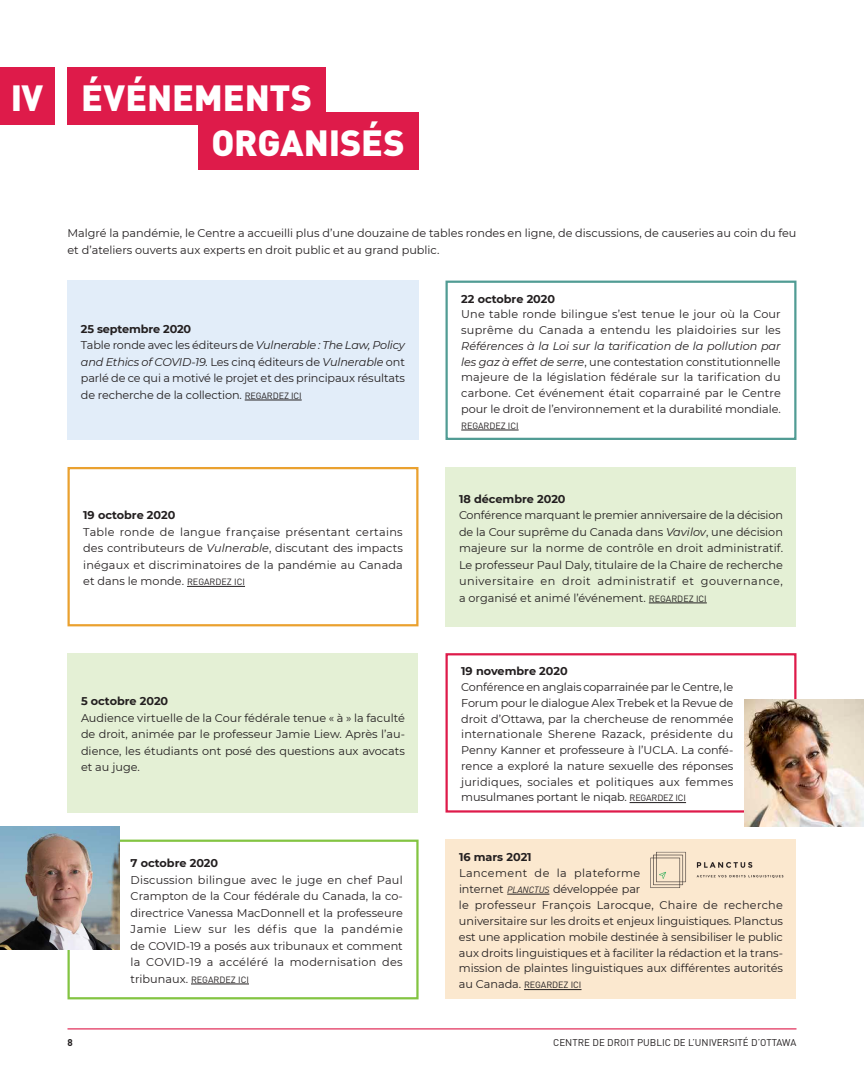
<style>
.page{position:relative;width:864px;height:1080px;background:#fff}
.page>*{position:absolute;margin:0;border:0;box-sizing:border-box;transform-origin:0 0}
.t1{font:900 36px "DIN";letter-spacing:-.005em;color:#fff}
.t2{font:11.25px/16.5px "Montserrat";color:#231f20;text-align:justify}
.t3{font:700 11.25px "Montserrat";color:#231f20}
.t4{font:9.75px "DIN";color:#231f20}
.t5{font:700 9.75px "DIN";color:#231f20}
.t6{font:9px "DIN";letter-spacing:-.005em;color:#231f20}
.s1{font-weight:700}
.s2{font-style:italic}
.s3{font-family:"DIN";font-size:9px}
.s4{font-family:"Montserrat";font-size:11.25px}
.s5{font-family:"DIN";font-style:italic;font-size:9px}
</style>
<div class="page">
<hr style="left:68px;top:1028px;width:728px;height:1px;background:#de1b4a">
<div style="left:68px;top:68px;width:258px;height:57px;background:#de1b4a"></div>
<div style="left:67px;top:281px;width:351px;height:159px;background:#e2edf9"></div>
<hr style="left:245px;top:400px;width:57px;height:1px;background:#231f20">
<hr style="left:187px;top:586px;width:58px;height:1px;background:#231f20">
<div style="left:68px;top:467px;width:350px;height:159px;border:2px solid #eaa12f"></div>
<div style="left:68px;top:653px;width:350px;height:160px;background:#e4f0d5"></div>
<hr style="left:191px;top:984px;width:58px;height:1px;background:#231f20">
<div style="left:68px;top:840px;width:351px;height:159px;border:2px solid #83c442"></div>
<hr style="left:461px;top:430px;width:58px;height:1px;background:#231f20">
<div style="left:446px;top:281px;width:350px;height:159px;border:2px solid #519c94"></div>
<div style="left:446px;top:467px;width:350px;height:159px;background:#e4f0d5"></div>
<hr style="left:649px;top:603px;width:58px;height:1px;background:#231f20">
<hr style="left:630px;top:802px;width:56px;height:1px;background:#231f20">
<div style="left:446px;top:653px;width:350px;height:160px;border:2px solid #de1b4a"></div>
<div style="left:446px;top:840px;width:350px;height:159px;background:#fbe8cf"></div>
<hr style="left:507px;top:894px;width:42px;height:1px;background:#231f20">
<hr style="left:524px;top:989px;width:58px;height:1px;background:#231f20">
<div style="left:0;top:68px;width:54px;height:57px;background:#de1b4a"></div>
<img style="left:744px;top:699px;width:120px;height:127px">
<img style="left:650px;top:851px;width:134px;height:37px">
<div style="left:198px;top:112px;width:220px;height:57px;background:#de1b4a"></div>
<img style="left:0;top:826px;width:120px;height:124px">
<h1 class="t1" style="left:11px;top:74px;width:34px">IV</h1>
<h1 class="t1" style="left:81px;top:74px;width:233px">ÉVÉNEMENTS</h1>
<h1 class="t1" style="left:211px;top:119px;width:195px">ORGANISÉS</h1>
<p class="t2" style="left:68px;top:224px;width:731px">Malgré la pandémie, le Centre a accueilli plus d’une douzaine de tables rondes en ligne, de discussions, de causeries au coin du feu et d’ateliers ouverts aux experts en droit public et au grand public.</p>
<p class="t2" style="left:81px;top:320px;width:326px;text-align:left"><span class="s1">25 septembre 2020<br></span>Table ronde avec les éditeurs de <span class="s2">Vulnerable : The Law, Policy and Ethics of COVID-19.</span> Les cinq éditeurs de <span class="s2">Vulnerable</span> ont parlé de ce qui a motivé le projet et des principaux résultats de recherche de la collection. <span class="s3">REGARDEZ ICI</span></p>
<p class="t3" style="left:83px;top:507px;width:94px">19 octobre 2020</p>
<p class="t2" style="left:83px;top:523px;width:321px">Table ronde de langue française présentant certains des contributeurs de <span class="s2">Vulnerable</span>, discutant des impacts inégaux et discriminatoires de la pandémie au Canada et dans le monde. <span class="s3">REGARDEZ ICI</span></p>
<p class="t3" style="left:81px;top:693px;width:89px">5 octobre 2020</p>
<p class="t2" style="left:81px;top:709px;width:326px">Audience virtuelle de la Cour fédérale tenue « à » la faculté de droit, animée par le professeur Jamie Liew. Après l’au&shy;dience, les étudiants ont posé des questions aux avocats et au juge.</p>
<p class="t3" style="left:131px;top:855px;width:89px">7 octobre 2020</p>
<p class="t2" style="left:131px;top:871px;width:274px">Discussion bilingue avec le juge en chef Paul Crampton de la Cour fédérale du Canada, la co&shy;directrice Vanessa MacDonnell et la professeure Jamie Liew sur les défis que la pandémie de COVID-19 a posés aux tribunaux et comment la COVID-19 a accéléré la modernisation des</p>
<p class="t6" style="left:131px;top:974px;width:120px"><span class="s4">tribunaux.</span> REGARDEZ ICI</p>
<p class="t3" style="left:461px;top:291px;width:95px">22 octobre 2020</p>
<p class="t2" style="left:461px;top:306px;width:321px;line-height:15.8px">Une table ronde bilingue s’est tenue le jour où la Cour suprême du Canada a entendu les plaidoiries sur les</p>
<p class="t2" style="left:461px;top:338px;width:321px;line-height:15.8px"><span class="s2">Références à la Loi sur la tarification de la pollution par les gaz à effet de serre</span>, une contestation constitutionnelle majeure de la législation fédérale sur la tarification du carbone. Cet événement était coparrainé par le Centre pour le droit de l’environnement et la durabilité mondiale.</p>
<p class="t6" style="left:461px;top:420px;width:59px">REGARDEZ ICI</p>
<p class="t3" style="left:459px;top:491px;width:108px">18 décembre 2020</p>
<p class="t2" style="left:459px;top:507px;width:326px">Conférence marquant le premier anniversaire de la décision de la Cour suprême du Canada dans <span class="s2">Vavilov</span>, une décision majeure sur la norme de contrôle en droit administratif.<br>Le professeur Paul Daly, titulaire de la Chaire de recherche universitaire en droit administratif et gouvernance, a organisé et animé l’événement. <span class="s3">REGARDEZ ICI</span></p>
<p class="t3" style="left:461px;top:663px;width:108px">19 novembre 2020</p>
<p class="t2" style="left:461px;top:679px;width:274px;line-height:15.8px">Conférence en anglais coparrainée par le Centre, le Forum pour le dialogue Alex Trebek et la Revue de droit d’Ottawa, par la chercheuse de renommée internationale Sherene Razack, présidente du Penny Kanner et professeure à l’UCLA. La confé&shy;rence a exploré la nature sexuelle des réponses juridiques, sociales et politiques aux femmes musulmanes portant le niqab. <span class="s3">REGARDEZ ICI</span></p>
<p class="t3" style="left:459px;top:849px;width:74px">16 mars 2021</p>
<p class="t2" style="left:459px;top:865px;width:326px;line-height:15.9px;text-align:left">Lancement de la plateforme<br>internet <span class="s5">PLANCTUS</span> développée par<br>le professeur François Larocque, Chaire de recherche universitaire sur les droits et enjeux linguistiques. Planctus est une application mobile destinée à sensibiliser le public aux droits linguistiques et à faciliter la rédaction et la trans&shy;mission de plaintes linguistiques aux différentes autorités</p>
<p class="t6" style="left:459px;top:979px;width:124px"><span class="s4">au Canada.</span> REGARDEZ ICI</p>
<p class="t5" style="left:68px;top:1037px;width:7px">8</p>
<p class="t4" style="left:553px;top:1037px;width:245px">CENTRE DE DROIT PUBLIC DE L’UNIVERSITÉ D’OTTAWA</p>
</div>
